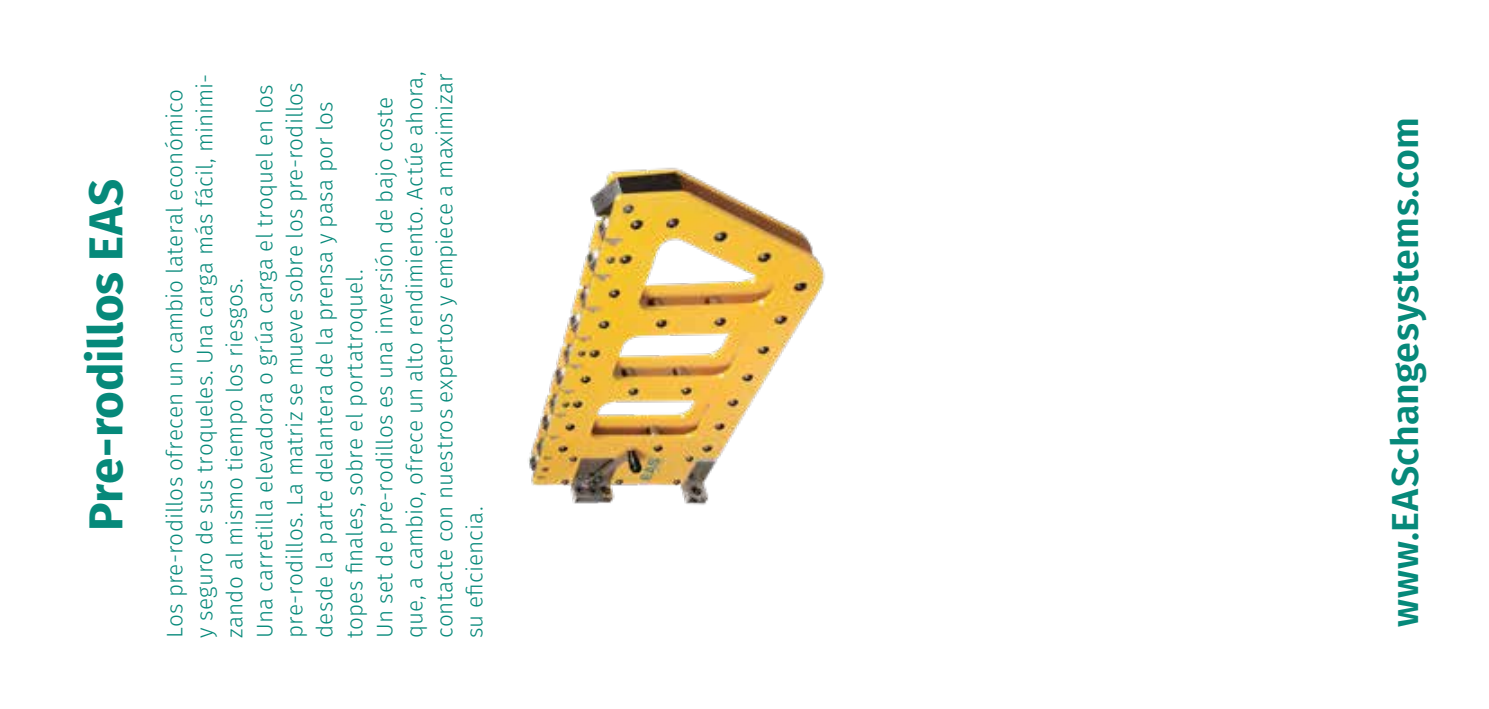
<style>
.page{position:relative;width:1489px;height:709px;background:#fff}
.page>*{position:absolute;margin:0;border:0;box-sizing:border-box;transform-origin:0 0}
.t1{font:700 47.5px "Fira Sans";letter-spacing:-.005em;color:#06897a}
.t2{font:600 37.5px "Fira Sans";letter-spacing:.01em;color:#06897a}
.t3{font:300 22.5px/30px "Fira Sans";letter-spacing:.005em;color:#06897a}
</style>
<div class="page">
<img style="left:528px;top:167px;width:297px;height:338px">
<h1 class="t1" style="left:72px;top:530px;width:353px;rotate:-90deg">Pre-rodillos EAS</h1>
<p class="t3" style="left:161px;top:638px;width:568px;rotate:-90deg">Los pre-rodillos ofrecen un cambio lateral económico<br>y seguro de sus troqueles. Una carga más fácil, minimi&shy;zando al mismo tiempo los riesgos.<br>Una carretilla elevadora o grúa carga el troquel en los pre-rodillos. La matriz se mueve sobre los pre-rodillos desde la parte delantera de la prensa y pasa por los topes finales, sobre el portatroquel.<br>Un set de pre-rodillos es una inversión de bajo coste que, a cambio, ofrece un alto rendimiento. Actúe ahora, contacte con nuestros expertos y empiece a maximizar su eficiencia.</p>
<h2 class="t2" style="left:1378px;top:627px;width:512px;rotate:-90deg">www.EASchangesystems.com</h2>
</div>
